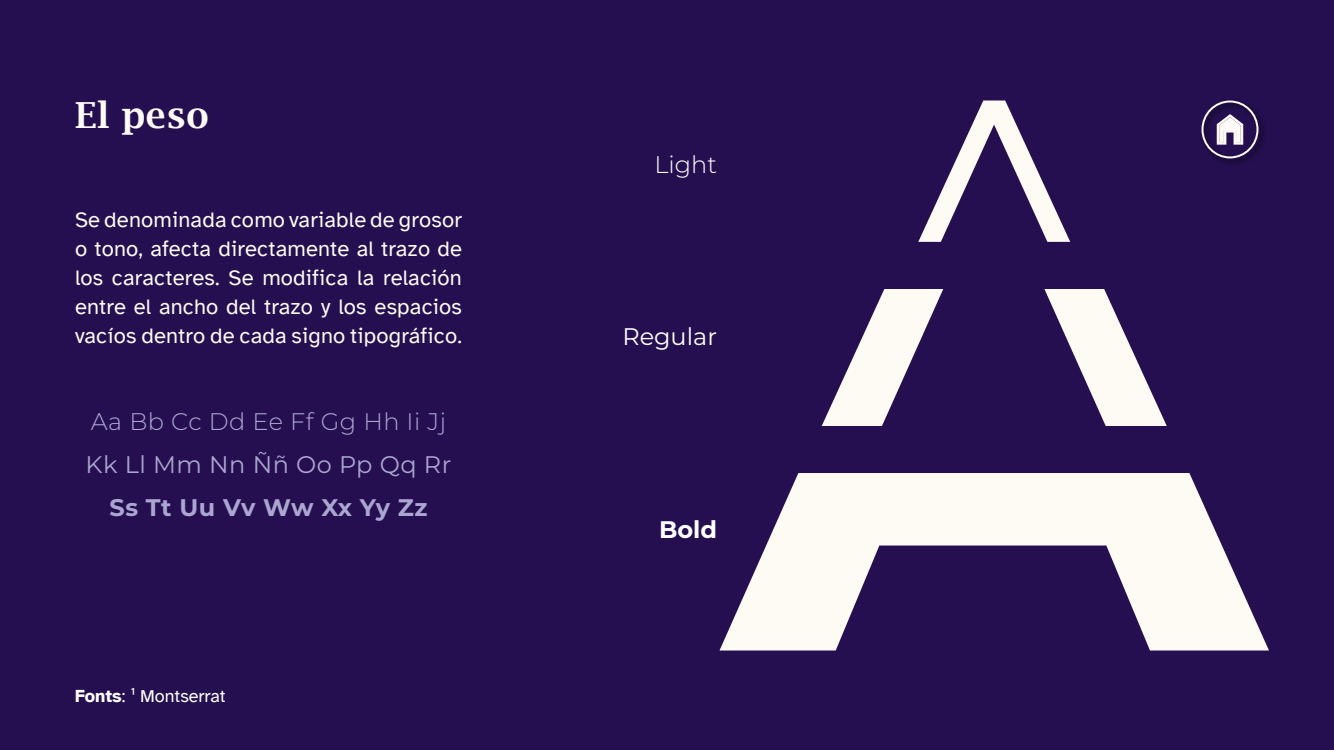
<style>
.page{position:relative;width:1334px;height:750px;background:#250f50}
.page>*{position:absolute;margin:0;border:0;box-sizing:border-box;transform-origin:0 0}
.t1{font:600 36px "Lucida Bright";letter-spacing:.02em;color:#fefaf4}
.t2{font:300 24px "Montserrat";letter-spacing:.02em;color:#aaa6d1}
.t3{font:24px "Montserrat";letter-spacing:.02em;color:#aaa6d1}
.t4{font:700 24px "Montserrat";letter-spacing:.01em;color:#aaa6d1}
.t5{font:24px "Montserrat";color:#fff}
.t6{font:300 24px "Montserrat";color:#fff}
.t7{font:700 24px "Montserrat";color:#fff}
.Estilo_de_párrafo_2{font:22px/29px "Atkinson Hyperlegible";letter-spacing:.01em;color:#fefaf4;text-align:justify}
.t8{font:18px "Atkinson Hyperlegible";color:#fff}
.s1{font-weight:700}
</style>
<div class="page">
<div style="left:1199px;top:98px;width:68px;height:69px;background:#000;opacity:.75"></div>
<div style="left:1202px;top:100px;width:56px;height:58px;border:2px solid #fefaf4;border-radius:50%"></div>
<svg style="left:1217px;top:114px;width:26px;height:31px"></svg>
<svg style="left:720px;top:473px;width:549px;height:178px;fill:#fefaf4"></svg>
<svg style="left:918px;top:100px;width:152px;height:142px"></svg>
<svg style="left:1044px;top:289px;width:123px;height:137px"></svg>
<svg style="left:821px;top:289px;width:123px;height:137px"></svg>
<p class="t1" style="left:75px;top:95px;width:135px">El peso</p>
<p class="Estilo_de_párrafo_2" style="left:75px;top:206px;width:389px">Se denominada como variable de grosor o tono, afecta directamente al trazo de los caracteres. Se modifica la relación entre el ancho del trazo y los espacios vacíos dentro de cada signo tipográfico.</p>
<p class="t2" style="left:91px;top:406px;width:357px">Aa Bb Cc Dd Ee Ff Gg Hh Ii Jj</p>
<p class="t3" style="left:86px;top:448px;width:367px">Kk Ll Mm Nn Ññ Oo Pp Qq Rr</p>
<p class="t4" style="left:110px;top:492px;width:319px">Ss Tt Uu Vv Ww Xx Yy Zz</p>
<p class="t8" style="left:75px;top:686px;width:152px"><span class="s1">Fonts</span>: ¹ Montserrat</p>
<p class="t6" style="left:655px;top:149px;width:64px">Light</p>
<p class="t5" style="left:622px;top:321px;width:96px">Regular</p>
<p class="t7" style="left:659px;top:514px;width:59px">Bold</p>
</div>
